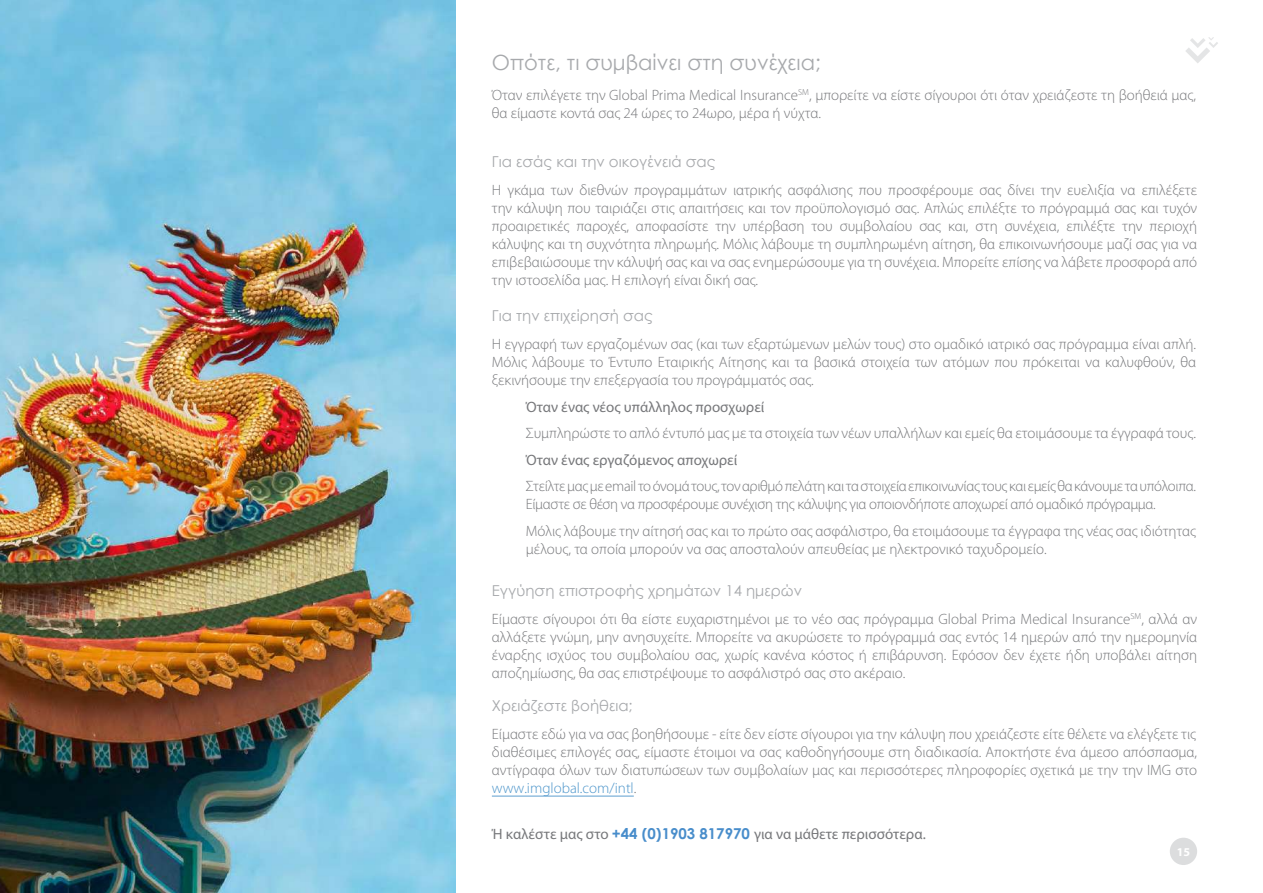
<style>
.page{position:relative;width:1263px;height:893px;background:#fff}
.page>*{position:absolute;margin:0;border:0;box-sizing:border-box;transform-origin:0 0}
.t1{font:21px "Century Gothic";color:#a7a9ac}
.t2{font:300 15px/18px "Myriad Pro";color:#77787b;text-align:justify}
.t3{font:300 15px/18px "Myriad Pro";letter-spacing:-.02em;color:#77787b}
.t4{font:15px "Myriad Pro";color:#77787b}
.t5{font:15px "Century Gothic";color:#a7a9ac}
.t6{font:700 12px "Myriad Pro";color:#fff}
.s1{color:#4e96cb}
.s2{font-family:"Century Gothic";font-weight:700;color:#488dcb}
</style>
<div class="page">
<div style="left:1170px;top:838px;width:27px;height:27px;background:#dcddde;border-radius:50%"></div>
<hr style="left:492px;top:796px;width:142px;height:1px;background:#4e96cb">
<img style="left:0;top:0;width:455px;height:893px">
<svg style="left:1186px;top:37px;width:32px;height:26px"></svg>
<h1 class="t1" style="left:492px;top:47px;width:330px">Οπότε, τι συμβαίνει στη συνέχεια;</h1>
<p class="t2" style="left:492px;top:86px;width:706px">Όταν επιλέγετε την Global Prima Medical Insurance<sup>SM</sup>, μπορείτε να είστε σίγουροι ότι όταν χρειάζεστε τη βοήθειά μας, θα είμαστε κοντά σας 24 ώρες το 24ωρο, μέρα ή νύχτα.</p>
<p class="t5" style="left:492px;top:151px;width:225px">Για εσάς και την οικογένειά σας</p>
<p class="t2" style="left:492px;top:181px;width:707px">Η γκάμα των διεθνών προγραμμάτων ιατρικής ασφάλισης που προσφέρουμε σας δίνει την ευελιξία να επιλέξετε την κάλυψη που ταιριάζει στις απαιτήσεις και τον προϋπολογισμό σας. Απλώς επιλέξτε το πρόγραμμά σας και τυχόν προαιρετικές παροχές, αποφασίστε την υπέρβαση του συμβολαίου σας και, στη συνέχεια, επιλέξτε την περιοχή κάλυψης και τη συχνότητα πληρωμής. Μόλις λάβουμε τη συμπληρωμένη αίτηση, θα επικοινωνήσουμε μαζί σας για να επιβεβαιώσουμε την κάλυψή σας και να σας ενημερώσουμε για τη συνέχεια. Μπορείτε επίσης να λάβετε προσφορά από την ιστοσελίδα μας. Η επιλογή είναι δική σας.</p>
<p class="t5" style="left:492px;top:305px;width:162px">Για την επιχείρησή σας</p>
<p class="t2" style="left:492px;top:335px;width:706px">Η εγγραφή των εργαζομένων σας (και των εξαρτώμενων μελών τους) στο ομαδικό ιατρικό σας πρόγραμμα είναι απλή.<br>Μόλις λάβουμε το Έντυπο Εταιρικής Αίτησης και τα βασικά στοιχεία των ατόμων που πρόκειται να καλυφθούν, θα ξεκινήσουμε την επεξεργασία του προγράμματός σας.</p>
<p class="t4" style="left:526px;top:397px;width:240px">Όταν ένας νέος υπάλληλος προσχωρεί</p>
<p class="t2" style="left:526px;top:424px;width:672px">Συμπληρώστε το απλό έντυπό μας με τα στοιχεία των νέων υπαλλήλων και εμείς θα ετοιμάσουμε τα έγγραφά τους.</p>
<p class="t4" style="left:526px;top:450px;width:213px">Όταν ένας εργαζόμενος αποχωρεί</p>
<p class="t3" style="left:526px;top:477px;width:672px">Στείλτε μας με email το όνομά τους, τον αριθμό πελάτη και τα στοιχεία επικοινωνίας τους και εμείς θα κάνουμε τα υπόλοιπα.<br>Είμαστε σε θέση να προσφέρουμε συνέχιση της κάλυψης για οποιονδήποτε αποχωρεί από ομαδικό πρόγραμμα.</p>
<p class="t2" style="left:526px;top:522px;width:672px">Μόλις λάβουμε την αίτησή σας και το πρώτο σας ασφάλιστρο, θα ετοιμάσουμε τα έγγραφα της νέας σας ιδιότητας μέλους, τα οποία μπορούν να σας αποσταλούν απευθείας με ηλεκτρονικό ταχυδρομείο.</p>
<p class="t5" style="left:492px;top:580px;width:312px">Εγγύηση επιστροφής χρημάτων 14 ημερών</p>
<p class="t2" style="left:492px;top:610px;width:707px">Είμαστε σίγουροι ότι θα είστε ευχαριστημένοι με το νέο σας πρόγραμμα Global Prima Medical Insurance<sup>SM</sup>, αλλά αν αλλάξετε γνώμη, μην ανησυχείτε. Μπορείτε να ακυρώσετε το πρόγραμμά σας εντός 14 ημερών από την ημερομηνία έναρξης ισχύος του συμβολαίου σας, χωρίς κανένα κόστος ή επιβάρυνση. Εφόσον δεν έχετε ήδη υποβάλει αίτηση αποζημίωσης, θα σας επιστρέψουμε το ασφάλιστρό σας στο ακέραιο.</p>
<p class="t5" style="left:492px;top:695px;width:142px">Χρειάζεστε βοήθεια;</p>
<p class="t2" style="left:492px;top:725px;width:707px">Είμαστε εδώ για να σας βοηθήσουμε - είτε δεν είστε σίγουροι για την κάλυψη που χρειάζεστε είτε θέλετε να ελέγξετε τις διαθέσιμες επιλογές σας, είμαστε έτοιμοι να σας καθοδηγήσουμε στη διαδικασία. Αποκτήστε ένα άμεσο απόσπασμα, αντίγραφα όλων των διατυπώσεων των συμβολαίων μας και περισσότερες πληροφορίες σχετικά με την την IMG στο <span class="s1">www.imglobal.com/intl</span>.</p>
<p class="t4" style="left:492px;top:825px;width:435px">Ή καλέστε μας στο <span class="s2">+44 (0)1903 817970</span> για να μάθετε περισσότερα.</p>
<p class="t6" style="left:1177px;top:844px;width:15px">15</p>
</div>
